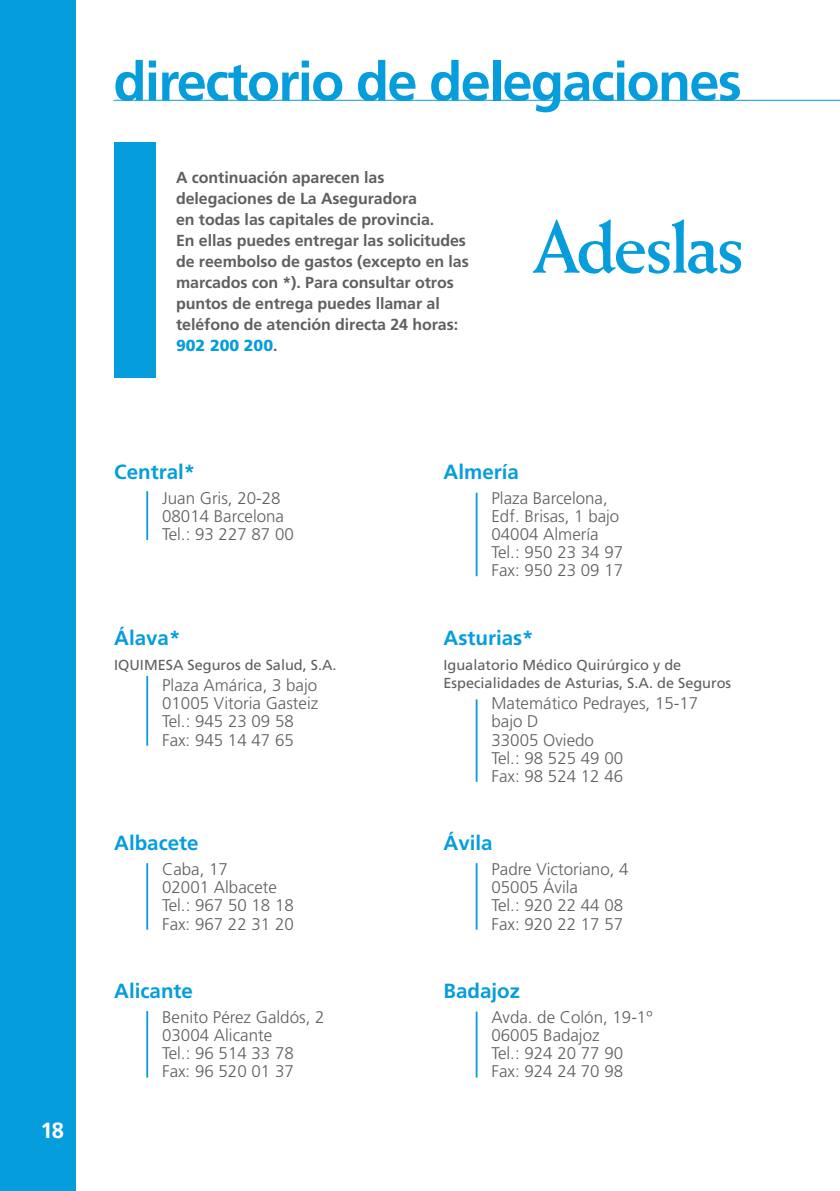
<style>
.page{position:relative;width:840px;height:1191px;background:#fff}
.page>*{position:absolute;margin:0;border:0;box-sizing:border-box;transform-origin:0 0}
.t1{font:700 54px "Frutiger";letter-spacing:-.03em;color:#069ddc}
.t2{font:700 22px "Frutiger";color:#fff}
.t3{font:700 20.6px "Frutiger";color:#069ddc}
.t4{font:300 17px/18.2px "Frutiger";color:#5f5f62}
.t5{font:700 16px/21px "Frutiger";letter-spacing:-.005em;color:#5f5f62}
.t6{font:14.4px "Frutiger";color:#5f5f62}
.s1{font-weight:900;color:#069ddc}
</style>
<div class="page">
<div style="left:0;top:0;width:75px;height:1191px;background:#069ddc"></div>
<hr style="left:113px;top:100px;width:726px;height:1px;background:#069ddc">
<div style="left:114px;top:143px;width:41px;height:235px;background:#069ddc"></div>
<hr style="left:146px;top:676px;width:2px;height:69px;background:#069ddc">
<hr style="left:146px;top:491px;width:2px;height:49px;background:#069ddc">
<hr style="left:475px;top:699px;width:2px;height:82px;background:#069ddc">
<hr style="left:475px;top:493px;width:2px;height:83px;background:#069ddc">
<hr style="left:146px;top:863px;width:2px;height:66px;background:#069ddc">
<hr style="left:475px;top:863px;width:2px;height:66px;background:#069ddc">
<hr style="left:146px;top:1011px;width:2px;height:66px;background:#069ddc">
<hr style="left:475px;top:1011px;width:2px;height:66px;background:#069ddc">
<svg style="left:533px;top:220px;width:207px;height:53px"></svg>
<p class="t2" style="left:41px;top:1117px;width:25px">18</p>
<p class="t1" style="left:113px;top:50px;width:629px">directorio de delegaciones</p>
<p class="t5" style="left:176px;top:167px;width:242px">A continuación aparecen las delegaciones de La Aseguradora</p>
<p class="t5" style="left:176px;top:209px;width:259px">en todas las capitales de provincia.</p>
<p class="t5" style="left:176px;top:230px;width:294px">En ellas puedes entregar las solicitudes de reembolso de gastos (excepto en las marcados con *). Para consultar otros puntos de entrega puedes llamar al teléfono de atención directa 24 horas:<br><span class="s1">902 200 200</span>.</p>
<p class="t3" style="left:114px;top:459px;width:82px">Central*</p>
<p class="t4" style="left:162px;top:489px;width:120px">Juan Gris, 20-28</p>
<p class="t4" style="left:162px;top:507px;width:123px">08014 Barcelona</p>
<p class="t4" style="left:162px;top:525px;width:133px">Tel.: 93 227 87 00</p>
<p class="t3" style="left:114px;top:625px;width:68px">Álava*</p>
<p class="t6" style="left:114px;top:656px;width:224px">IQUIMESA Seguros de Salud, S.A.</p>
<p class="t4" style="left:162px;top:676px;width:156px">Plaza Amárica, 3 bajo</p>
<p class="t4" style="left:162px;top:694px;width:157px">01005 Vitoria Gasteiz</p>
<p class="t4" style="left:162px;top:712px;width:133px">Tel.: 945 23 09 58</p>
<p class="t4" style="left:162px;top:731px;width:133px">Fax: 945 14 47 65</p>
<p class="t3" style="left:114px;top:831px;width:86px">Albacete</p>
<p class="t4" style="left:162px;top:860px;width:67px">Caba, 17</p>
<p class="t4" style="left:162px;top:878px;width:116px">02001 Albacete</p>
<p class="t4" style="left:162px;top:896px;width:133px">Tel.: 967 50 18 18</p>
<p class="t4" style="left:162px;top:914px;width:133px">Fax: 967 22 31 20</p>
<p class="t3" style="left:114px;top:978px;width:80px">Alicante</p>
<p class="t4" style="left:162px;top:1008px;width:164px">Benito Pérez Galdós, 2</p>
<p class="t4" style="left:162px;top:1026px;width:111px">03004 Alicante</p>
<p class="t4" style="left:162px;top:1044px;width:133px">Tel.: 96 514 33 78</p>
<p class="t4" style="left:162px;top:1062px;width:133px">Fax: 96 520 01 37</p>
<p class="t3" style="left:443px;top:459px;width:77px">Almería</p>
<p class="t4" style="left:491px;top:489px;width:118px">Plaza Barcelona,</p>
<p class="t4" style="left:491px;top:507px;width:129px">Edf. Brisas, 1 bajo</p>
<p class="t4" style="left:491px;top:525px;width:109px">04004 Almería</p>
<p class="t4" style="left:491px;top:543px;width:133px">Tel.: 950 23 34 97</p>
<p class="t4" style="left:491px;top:561px;width:133px">Fax: 950 23 09 17</p>
<p class="t3" style="left:443px;top:625px;width:92px">Asturias*</p>
<p class="t6" style="left:443px;top:656px;width:239px">Igualatorio Médico Quirúrgico y de</p>
<p class="t6" style="left:443px;top:674px;width:289px">Especialidades de Asturias, S.A. de Seguros</p>
<p class="t4" style="left:491px;top:694px;width:208px">Matemático Pedrayes, 15-17</p>
<p class="t4" style="left:491px;top:712px;width:48px">bajo D</p>
<p class="t4" style="left:491px;top:731px;width:104px">33005 Oviedo</p>
<p class="t4" style="left:491px;top:749px;width:133px">Tel.: 98 525 49 00</p>
<p class="t4" style="left:491px;top:767px;width:133px">Fax: 98 524 12 46</p>
<p class="t3" style="left:443px;top:831px;width:51px">Ávila</p>
<p class="t4" style="left:491px;top:860px;width:138px">Padre Victoriano, 4</p>
<p class="t4" style="left:491px;top:878px;width:88px">05005 Ávila</p>
<p class="t4" style="left:491px;top:896px;width:133px">Tel.: 920 22 44 08<br>Fax: 920 22 17 57</p>
<p class="t3" style="left:443px;top:979px;width:78px">Badajoz</p>
<p class="t4" style="left:491px;top:1008px;width:162px">Avda. de Colón, 19-1º</p>
<p class="t4" style="left:491px;top:1026px;width:110px">06005 Badajoz</p>
<p class="t4" style="left:491px;top:1044px;width:133px">Tel.: 924 20 77 90</p>
<p class="t4" style="left:491px;top:1062px;width:133px">Fax: 924 24 70 98</p>
</div>
